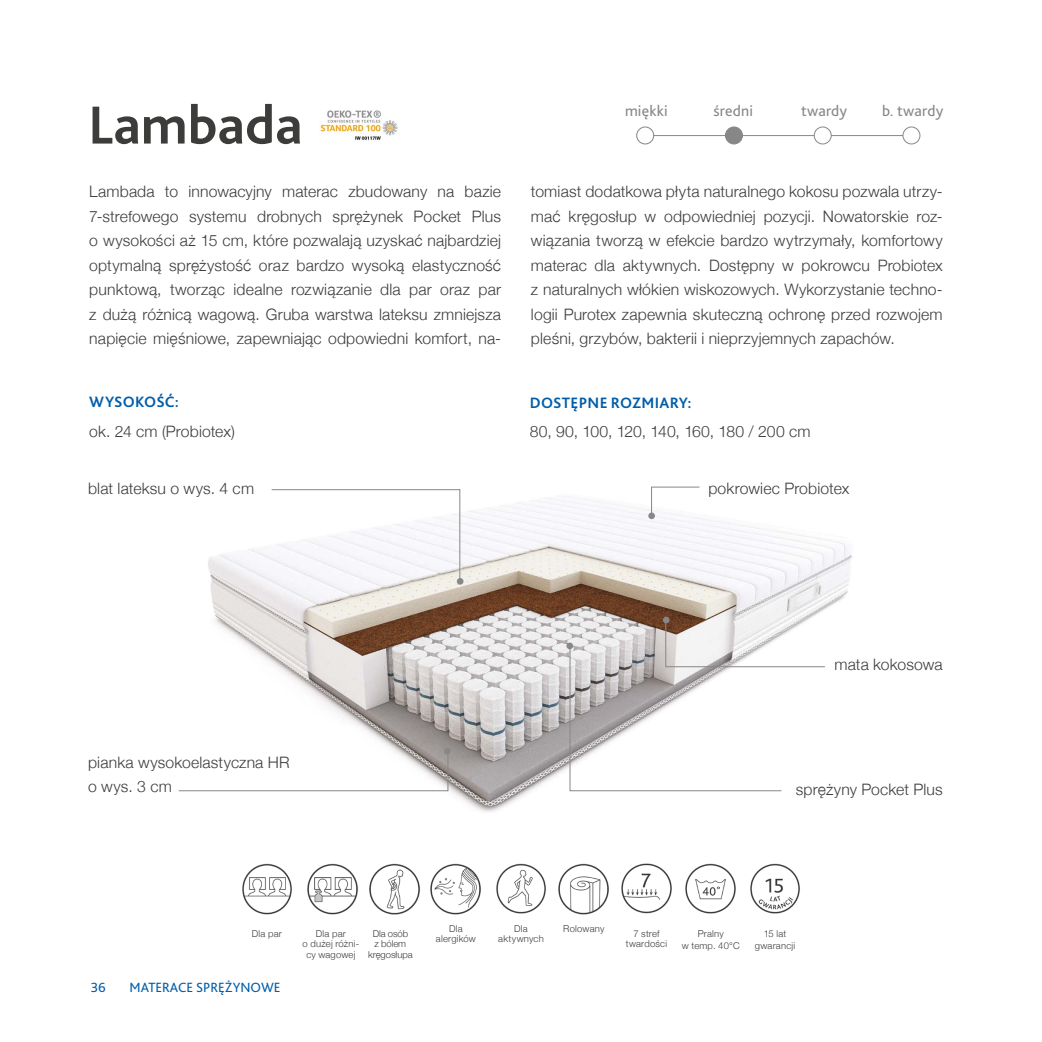
<style>
.page{position:relative;width:1042px;height:1042px;background:#fff}
.page>*{position:absolute;margin:0;border:0;box-sizing:border-box;transform-origin:0 0}
.t1{font:700 56px "Bliss Pro";color:#3c3c3b}
.t2{font:300 15.75px/24.5px "Helvetica Neue";letter-spacing:.01em;color:#3c3c3b;text-align:justify}
.t3{font:15.75px "Bliss Pro";letter-spacing:.01em;color:#878787}
.t4{font:700 15.75px "Bliss Pro";letter-spacing:.015em;color:#005da9}
.t5{font:14px "Bliss Pro";color:#005da9}
.t6{font:300 9.45px/10.5px "Helvetica Neue";letter-spacing:.02em;color:#3c3c3b;text-align:center}
.t7{font:300 9.45px/10.5px "Helvetica Neue";letter-spacing:-.005em;color:#3c3c3b;text-align:center}
</style>
<div class="page">
<hr style="left:645px;top:135px;width:269px;height:1px;background:#878787">
<div style="left:814px;top:127px;width:17px;height:17px;background:#fff;border-radius:50%"></div>
<div style="left:814px;top:127px;width:17px;height:17px;border:1px solid #878787;border-radius:50%"></div>
<div style="left:725px;top:127px;width:17px;height:17px;background:#878787;border-radius:50%"></div>
<div style="left:725px;top:127px;width:18px;height:17px;border:1px solid #878787;border-radius:50%"></div>
<div style="left:637px;top:127px;width:17px;height:17px;background:#fff;border-radius:50%"></div>
<div style="left:636px;top:127px;width:18px;height:17px;border:1px solid #878787;border-radius:50%"></div>
<div style="left:903px;top:127px;width:17px;height:17px;background:#fff;border-radius:50%"></div>
<div style="left:902px;top:127px;width:18px;height:17px;border:1px solid #878787;border-radius:50%"></div>
<img style="left:179px;top:496px;width:673px;height:316px">
<svg style="left:271px;top:489px;width:190px;height:94px"></svg>
<svg style="left:651px;top:486px;width:49px;height:31px"></svg>
<svg style="left:178px;top:750px;width:271px;height:41px"></svg>
<img style="left:320px;top:110px;width:78px;height:31px">
<svg style="left:569px;top:617px;width:257px;height:174px"></svg>
<div style="left:648px;top:512px;width:7px;height:7px;background:#878787;border-radius:50%"></div>
<div style="left:457px;top:578px;width:6px;height:7px;background:#878787;border-radius:50%"></div>
<div style="left:566px;top:642px;width:7px;height:7px;background:#878787;border-radius:50%"></div>
<div style="left:444px;top:748px;width:7px;height:6px;background:#878787;border-radius:50%"></div>
<img style="left:685px;top:863px;width:51px;height:51px">
<img style="left:750px;top:863px;width:50px;height:51px">
<img style="left:307px;top:863px;width:51px;height:52px">
<img style="left:496px;top:863px;width:50px;height:51px">
<img style="left:621px;top:863px;width:51px;height:51px">
<img style="left:242px;top:863px;width:50px;height:52px">
<img style="left:369px;top:863px;width:51px;height:52px">
<img style="left:430px;top:863px;width:51px;height:52px">
<img style="left:558px;top:863px;width:51px;height:52px">
<h1 class="t1" style="left:88px;top:90px;width:216px">Lambada</h1>
<p class="t3" style="left:625px;top:101px;width:44px">miękki</p>
<p class="t3" style="left:713px;top:101px;width:41px">średni</p>
<p class="t3" style="left:801px;top:101px;width:48px">twardy</p>
<p class="t3" style="left:882px;top:101px;width:63px">b. twardy</p>
<p class="t2" style="left:89px;top:178px;width:413px">Lambada to innowacyjny materac zbudowany na bazie 7-strefowego systemu drobnych sprężynek Pocket Plus o wysokości aż 15 cm, które pozwalają uzyskać najbardziej optymalną sprężystość oraz bardzo wysoką elastyczność punktową, tworząc idealne rozwiązanie dla par oraz par z dużą różnicą wagową. Gruba warstwa lateksu zmniejsza napięcie mięśniowe, zapewniając odpowiedni komfort, na-</p>
<p class="t2" style="left:531px;top:178px;width:413px">tomiast dodatkowa płyta naturalnego kokosu pozwala utrzy&shy;mać kręgosłup w odpowiedniej pozycji. Nowatorskie roz&shy;wiązania tworzą w efekcie bardzo wytrzymały, komfortowy materac dla aktywnych. Dostępny w pokrowcu Probiotex z naturalnych włókien wiskozowych. Wykorzystanie techno&shy;logii Purotex zapewnia skuteczną ochronę przed rozwojem pleśni, grzybów, bakterii i nieprzyjemnych zapachów.</p>
<p class="t4" style="left:89px;top:392px;width:91px">WYSOKOŚĆ:</p>
<p class="t2" style="left:89px;top:417px;width:147px">ok. 24 cm (Probiotex)</p>
<p class="t4" style="left:530px;top:393px;width:163px">DOSTĘPNE ROZMIARY:</p>
<p class="t2" style="left:530px;top:418px;width:282px">80, 90, 100, 120, 140, 160, 180 / 200 cm</p>
<p class="t2" style="left:88px;top:475px;width:168px">blat lateksu o wys. 4 cm</p>
<p class="t2" style="left:708px;top:475px;width:143px">pokrowiec Probiotex</p>
<p class="t2" style="left:88px;top:749px;width:203px">pianka wysokoelastyczna HR o wys. 3 cm</p>
<p class="t2" style="left:834px;top:651px;width:110px">mata kokosowa</p>
<p class="t2" style="left:796px;top:775px;width:148px">sprężyny Pocket Plus</p>
<p class="t6" style="left:252px;top:927px;width:32px">Dla par</p>
<p class="t6" style="left:303px;top:927px;width:58px">Dla par<br>o dużej różni&shy;cy wagowej</p>
<p class="t6" style="left:498px;top:922px;width:47px">Dla aktywnych</p>
<p class="t7" style="left:368px;top:927px;width:46px">Dla osób<br>z bólem kręgosłupa</p>
<p class="t6" style="left:436px;top:922px;width:41px">Dla alergików</p>
<p class="t6" style="left:563px;top:922px;width:43px">Rolowany</p>
<p class="t5" style="left:91px;top:978px;width:17px">36</p>
<p class="t5" style="left:129px;top:978px;width:153px">MATERACE SPRĘŻYNOWE</p>
<p class="t6" style="left:626px;top:927px;width:43px">7 stref twardości</p>
<p class="t6" style="left:682px;top:926px;width:59px;line-height:12.2px">Pralny<br>w temp. 40°C</p>
<p class="t6" style="left:755px;top:926px;width:42px;line-height:12.2px">15 lat gwarancji</p>
</div>
